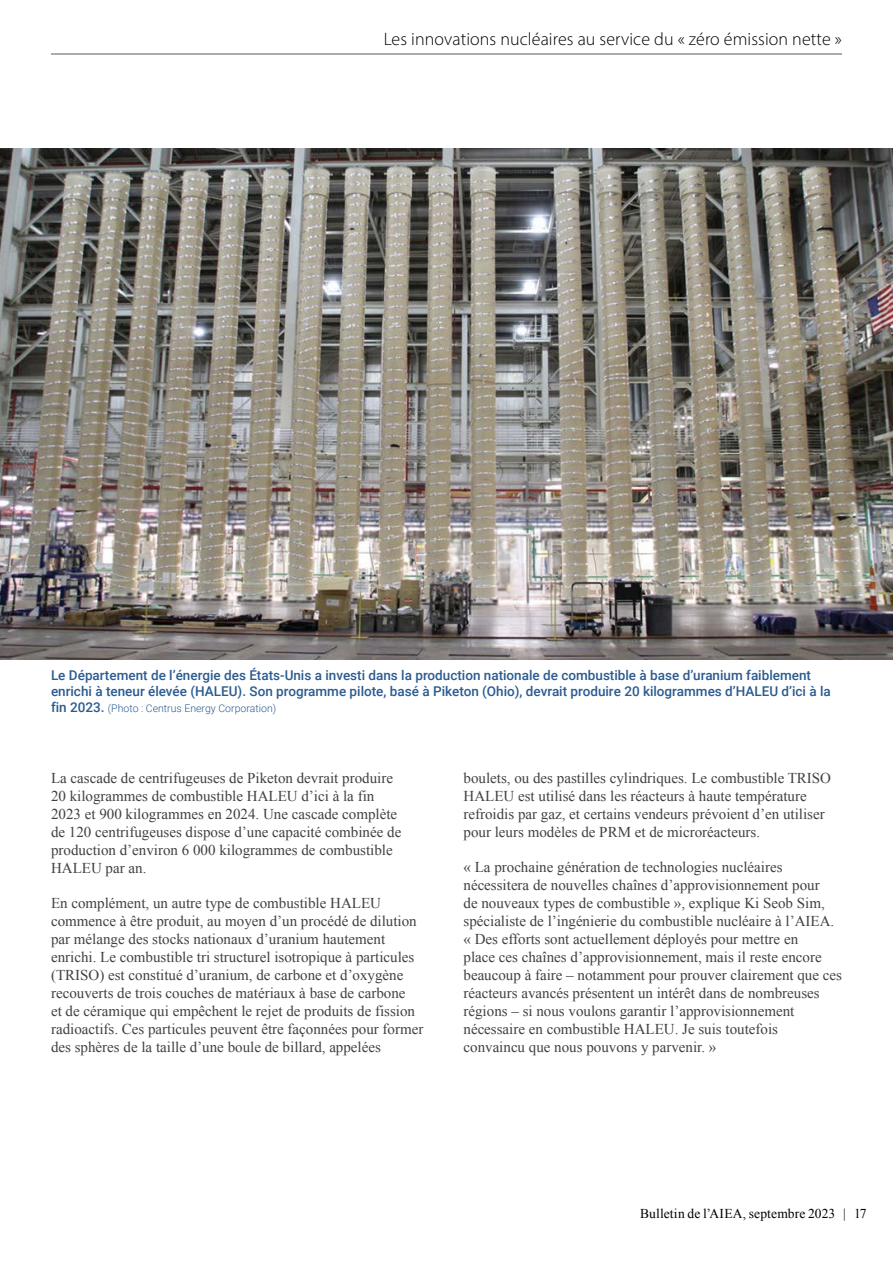
<style>
.page{position:relative;width:893px;height:1263px;background:#fff}
.page>*{position:absolute;margin:0;border:0;box-sizing:border-box;transform-origin:0 0}
.t1{font:300 18px "Myriad Pro";letter-spacing:.005em;color:#000}
.t2{font:15px/18px "Times New Roman";color:#414042}
.t3{font:500 13.5px/16.2px "Roboto";color:#2b5b91}
.t4{font:13.5px "Times New Roman";letter-spacing:.01em;color:#000}
.t5{font:300 10.5px "Roboto";color:#2b5b91}
.s1{font-weight:500;font-size:13.5px}
</style>
<div class="page">
<img style="left:0;top:149px;width:893px;height:510px">
<hr style="left:51px;top:54px;width:791px;height:1px;background:#58595b">
<p class="t1" style="left:384px;top:28px;width:460px">Les innovations nucléaires au service du « zéro émission nette »</p>
<p class="t3" style="left:51px;top:666px;width:781px">Le Département de l’énergie des États-Unis a investi dans la production nationale de combustible à base d’uranium faiblement enrichi à teneur élevée (HALEU). Son programme pilote, basé à Piketon (Ohio), devrait produire 20 kilogrammes d’HALEU d’ici à la</p>
<p class="t5" style="left:51px;top:701px;width:227px"><span class="s1">fin 2023.</span> (Photo : Centrus Energy Corporation)</p>
<p class="t2" style="left:51px;top:769px;width:352px">La cascade de centrifugeuses de Piketon devrait produire 20 kilogrammes de combustible HALEU d’ici à la fin 2023 et 900 kilogrammes en 2024. Une cascade complète de 120 centrifugeuses dispose d’une capacité combinée de production d’environ 6 000 kilogrammes de combustible HALEU par an.</p>
<p class="t2" style="left:51px;top:894px;width:374px">En complément, un autre type de combustible HALEU commence à être produit, au moyen d’un procédé de dilution par mélange des stocks nationaux d’uranium hautement enrichi. Le combustible tri structurel isotropique à particules (TRISO) est constitué d’uranium, de carbone et d’oxygène recouverts de trois couches de matériaux à base de carbone<br>et de céramique qui empêchent le rejet de produits de fission radioactifs. Ces particules peuvent être façonnées pour former des sphères de la taille d’une boule de billard, appelées</p>
<p class="t2" style="left:463px;top:769px;width:369px">boulets, ou des pastilles cylindriques. Le combustible TRISO HALEU est utilisé dans les réacteurs à haute température refroidis par gaz, et certains vendeurs prévoient d’en utiliser pour leurs modèles de PRM et de microréacteurs.</p>
<p class="t2" style="left:463px;top:858px;width:380px">« La prochaine génération de technologies nucléaires nécessitera de nouvelles chaînes d’approvisionnement pour<br>de nouveaux types de combustible », explique Ki Seob Sim, spécialiste de l’ingénierie du combustible nucléaire à l’AIEA. « Des efforts sont actuellement déployés pour mettre en<br>place ces chaînes d’approvisionnement, mais il reste encore beaucoup à faire – notamment pour prouver clairement que ces réacteurs avancés présentent un intérêt dans de nombreuses régions – si nous voulons garantir l’approvisionnement nécessaire en combustible HALEU. Je suis toutefois convaincu que nous pouvons y parvenir. »</p>
<p class="t4" style="left:640px;top:1205px;width:228px">Bulletin de l’AIEA, septembre 2023 | 17</p>
</div>
